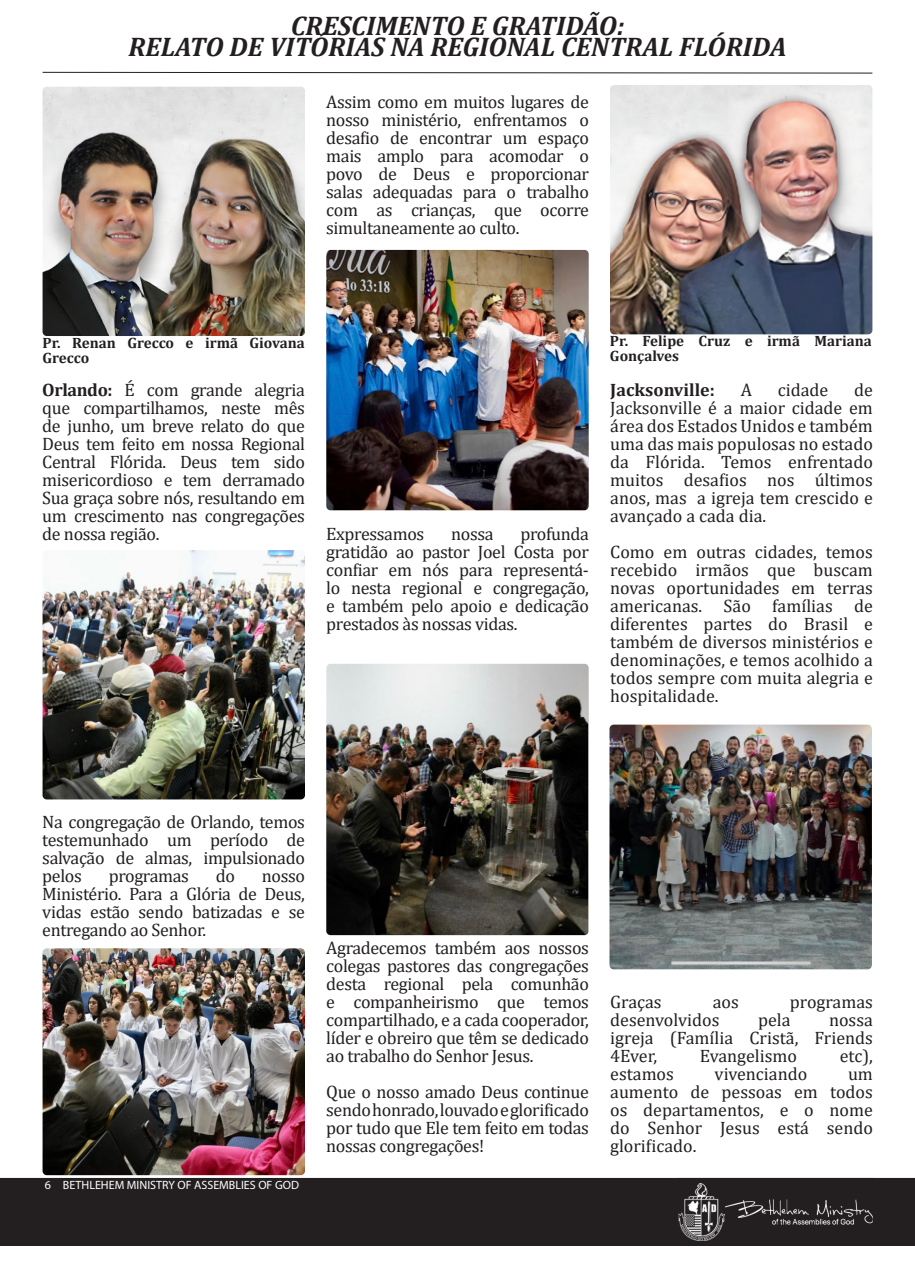
<style>
.page{position:relative;width:915px;height:1263px;background:#fff}
.page>*{position:absolute;margin:0;border:0;box-sizing:border-box;transform-origin:0 0}
.t1{font:italic 700 27px/21px "Cambria";color:#231f20;text-align:center}
.t2{font:18px/18px "Cambria";letter-spacing:-.02em;color:#231f20;text-align:justify}
.t3{font:18px "Cambria";color:#231f20}
.t4{font:700 18px "Cambria";color:#231f20}
.Folio_-_Section_Title{font:700 15px/15px "Cambria";color:#231f20}
.Folio_-_Page_Number{font:12px "Myriad Pro";color:#fff}
.s1{font-weight:700}
</style>
<div class="page">
<div style="left:0;top:1178px;width:914px;height:68px;background:#231f20"></div>
<div style="left:677px;top:1179px;width:196px;height:66px;background:#231f20"></div>
<img style="left:679px;top:1184px;width:192px;height:56px">
<div style="left:676px;top:1178px;width:198px;height:68px;border:2px solid #231f20"></div>
<svg style="left:42px;top:72px;width:830px;height:2px"></svg>
<img style="left:610px;top:85px;width:262px;height:249px">
<img style="left:609px;top:725px;width:262px;height:244px">
<img style="left:43px;top:87px;width:262px;height:249px">
<img style="left:43px;top:550px;width:262px;height:249px">
<img style="left:43px;top:948px;width:262px;height:227px">
<img style="left:326px;top:250px;width:262px;height:260px">
<img style="left:326px;top:664px;width:262px;height:271px">
<p class="t1" style="left:128px;top:15px;width:659px">CRESCIMENTO E GRATIDÃO:<br>RELATO DE VITÓRIAS NA REGIONAL CENTRAL FLÓRIDA</p>
<p class="t2" style="left:326px;top:93px;width:264px">Assim como em muitos lugares de nosso ministério, enfrentamos o desafio de encontrar um espaço mais amplo para acomodar o povo de Deus e proporcionar salas adequadas para o trabalho com as crianças, que ocorre simultaneamente ao culto.</p>
<p class="Folio_-_Section_Title" style="left:43px;top:335px;width:264px">Pr. Renan Grecco e irmã Giovana<br>Grecco</p>
<p class="t2" style="left:42px;top:381px;width:264px"><span class="s1">Orlando:</span> É com grande alegria que compartilhamos, neste mês de junho, um breve relato do que Deus tem feito em nossa Regional Central Flórida. Deus tem sido misericordioso e tem derramado Sua graça sobre nós, resultando em um crescimento nas congregações de nossa região.</p>
<p class="t2" style="left:326px;top:525px;width:264px;text-indent:194px">profunda gratidão ao pastor Joel Costa por confiar em nós para representá&shy;lo nesta regional e congregação, e também pelo apoio e dedicação prestados às nossas vidas.</p>
<p class="t2" style="left:326px;top:525px;width:99px">Expressamos</p>
<p class="t2" style="left:451px;top:525px;width:44px">nossa</p>
<p class="Folio_-_Section_Title" style="left:609px;top:333px;width:263px">Pr. Felipe Cruz e irmã Mariana<br>Gonçalves</p>
<p class="t2" style="left:610px;top:381px;width:264px;text-indent:244px">de Jacksonville é a maior cidade em área dos Estados Unidos e também uma das mais populosas no estado da Flórida. Temos enfrentado muitos desafios nos últimos anos, mas a igreja tem crescido e avançado a cada dia.</p>
<p class="t2" style="left:610px;top:543px;width:264px">Como em outras cidades, temos recebido irmãos que buscam novas oportunidades em terras americanas. São famílias de diferentes partes do Brasil e também de diversos ministérios e denominações, e temos acolhido a todos sempre com muita alegria e hospitalidade.</p>
<p class="t4" style="left:610px;top:377px;width:106px">Jacksonville:</p>
<p class="t2" style="left:740px;top:381px;width:13px">A</p>
<p class="t2" style="left:777px;top:381px;width:52px">cidade</p>
<p class="t2" style="left:42px;top:813px;width:264px">Na congregação de Orlando, temos testemunhado um período de salvação de almas, impulsionado pelos</p>
<p class="t2" style="left:109px;top:867px;width:82px">programas</p>
<p class="t2" style="left:216px;top:867px;width:21px">do</p>
<p class="t2" style="left:42px;top:867px;width:264px;text-indent:219px">nosso Ministério. Para a Glória de Deus, vidas estão sendo batizadas e se entregando ao Senhor.</p>
<p class="Folio_-_Page_Number" style="left:45px;top:1178px;width:256px">6 BETHLEHEM MINISTRY OF ASSEMBLIES OF GOD</p>
<p class="t2" style="left:326px;top:939px;width:264px">Agradecemos também aos nossos colegas pastores das congregações desta regional pela comunhão e companheirismo que temos compartilhado, e a cada cooperador, líder e obreiro que têm se dedicado ao trabalho do Senhor Jesus.</p>
<p class="t2" style="left:326px;top:1083px;width:264px">Que o nosso amado Deus continue sendo honrado, louvado e glorificado por tudo que Ele tem feito em todas nossas congregações!</p>
<p class="t2" style="left:610px;top:993px;width:53px">Graças</p>
<p class="t2" style="left:712px;top:993px;width:28px">aos</p>
<p class="t3" style="left:789px;top:991px;width:85px">programas</p>
<p class="t3" style="left:610px;top:1009px;width:111px">desenvolvidos</p>
<p class="t2" style="left:757px;top:1011px;width:34px">pela</p>
<p class="t2" style="left:610px;top:1011px;width:264px;text-indent:219px">nossa igreja (Família Cristã, Friends 4Ever,</p>
<p class="t3" style="left:699px;top:1045px;width:99px">Evangelismo</p>
<p class="t2" style="left:839px;top:1047px;width:35px">etc),</p>
<p class="t3" style="left:610px;top:1063px;width:65px">estamos</p>
<p class="t3" style="left:714px;top:1063px;width:94px">vivenciando</p>
<p class="t2" style="left:610px;top:1065px;width:264px;text-indent:238px">um aumento de pessoas em todos os departamentos, e o nome do Senhor Jesus está sendo glorificado.</p>
</div>
